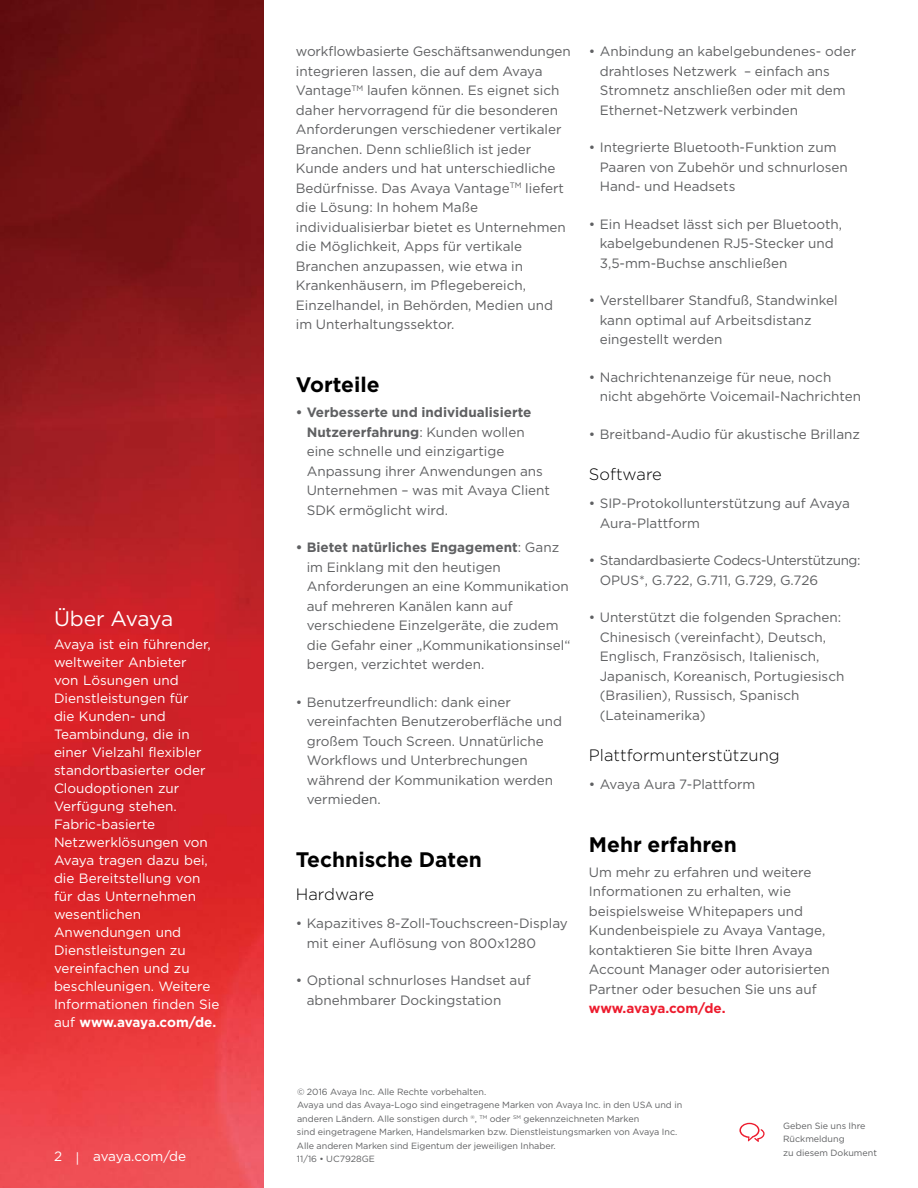
<style>
.page{position:relative;width:918px;height:1188px;background:#fff}
.page>*{position:absolute;margin:0;border:0;box-sizing:border-box;transform-origin:0 0}
.t1{font:700 21px "Gotham";color:#000}
.t2{font:21px "Gotham";letter-spacing:-.02em;color:#fff}
.t3{font:300 16.5px "Gotham";color:#000}
.t4{font:13.5px/19.5px "Gotham";color:#5f6062}
.t5{font:13.5px/18px "Gotham";color:#fff}
.t6{font:13.5px/19.5px "Gotham";letter-spacing:-.02em;color:#5f6062}
.t7{font:700 13.5px "Gotham";letter-spacing:-.015em;color:#ed1c2e}
.t8{font:13.5px "Gotham";letter-spacing:-.02em;color:#fff}
.t9{font:9px/13.5px "Gotham";color:#5f6062}
.s1{font-weight:700}
</style>
<div class="page">
<img style="left:0;top:0;width:264px;height:1188px">
<svg style="left:739px;top:1123px;width:26px;height:19px"></svg>
<h1 class="t2" style="left:54px;top:607px;width:121px">Über Avaya</h1>
<p class="t5" style="left:54px;top:635px;width:167px">Avaya ist ein führender, weltweiter Anbieter<br>von Lösungen und<br>Dienstleistungen für<br>die Kunden- und<br>Teambindung, die in einer Vielzahl flexibler standortbasierter oder<br>Cloudoptionen zur<br>Verfügung stehen.<br>Fabric-basierte<br>Netzwerklösungen von<br>Avaya tragen dazu bei, die Bereitstellung von für das Unternehmen wesentlichen<br>Anwendungen und<br>Dienstleistungen zu vereinfachen und zu beschleunigen. Weitere<br>Informationen finden Sie auf <span class="s1">www.avaya.com/de.</span></p>
<p class="t8" style="left:54px;top:1149px;width:134px">2 | avaya.com/de</p>
<p class="t4" style="left:296px;top:41px;width:276px">workflowbasierte Geschäftsanwendungen integrieren lassen, die auf dem Avaya Vantage<sup>TM</sup> laufen können. Es eignet sich daher hervorragend für die besonderen Anforderungen verschiedener vertikaler Branchen. Denn schließlich ist jeder Kunde anders und hat unterschiedliche Bedürfnisse. Das Avaya Vantage<sup>TM</sup> liefert die Lösung: In hohem Maße individualisierbar bietet es Unternehmen die Möglichkeit, Apps für vertikale Branchen anzupassen, wie etwa in Krankenhäusern, im Pflegebereich, Einzelhandel, in Behörden, Medien und im Unterhaltungssektor.</p>
<h1 class="t1" style="left:296px;top:373px;width:85px">Vorteile</h1>
<p class="t4" style="left:307px;top:402px;width:245px;text-indent:-11px"><span class="s1">• Verbesserte und individualisierte<br>Nutzererfahrung</span>: Kunden wollen eine schnelle und einzigartige<br>Anpassung ihrer Anwendungen ans<br>Unternehmen – was mit Avaya Client<br>SDK ermöglicht wird.</p>
<p class="t4" style="left:307px;top:537px;width:265px;text-indent:-11px"><span class="s1">• Bietet natürliches Engagement</span>: Ganz im Einklang mit den heutigen Anforderungen an eine Kommunikation auf mehreren Kanälen kann auf verschiedene Einzelgeräte, die zudem die Gefahr einer „Kommunikationsinsel“ bergen, verzichtet werden.</p>
<p class="t4" style="left:307px;top:692px;width:257px;text-indent:-11px">• Benutzerfreundlich: dank einer vereinfachten Benutzeroberfläche und großem Touch Screen. Unnatürliche<br>Workflows und Unterbrechungen während der Kommunikation werden vermieden.</p>
<h1 class="t1" style="left:296px;top:848px;width:188px">Technische Daten</h1>
<p class="t3" style="left:296px;top:885px;width:80px">Hardware</p>
<p class="t4" style="left:307px;top:914px;width:263px;text-indent:-11px">• Kapazitives 8-Zoll-Touchscreen-Display mit einer Auflösung von 800x1280</p>
<p class="t4" style="left:307px;top:971px;width:225px;text-indent:-11px">• Optional schnurloses Handset auf abnehmbarer Dockingstation</p>
<p class="t4" style="left:600px;top:41px;width:258px;text-indent:-11px">• Anbindung an kabelgebundenes- oder drahtloses Netzwerk – einfach ans Stromnetz anschließen oder mit dem Ethernet-Netzwerk verbinden</p>
<p class="t4" style="left:600px;top:137px;width:250px;text-indent:-11px">• Integrierte Bluetooth-Funktion zum<br>Paaren von Zubehör und schnurlosen<br>Hand- und Headsets</p>
<p class="t4" style="left:600px;top:214px;width:244px;text-indent:-11px">• Ein Headset lässt sich per Bluetooth, kabelgebundenen RJ5-Stecker und<br>3,5-mm-Buchse anschließen</p>
<p class="t4" style="left:600px;top:290px;width:239px;text-indent:-11px">• Verstellbarer Standfuß, Standwinkel kann optimal auf Arbeitsdistanz eingestellt werden</p>
<p class="t4" style="left:600px;top:367px;width:263px;text-indent:-11px">• Nachrichtenanzeige für neue, noch nicht abgehörte Voicemail-Nachrichten</p>
<p class="t4" style="left:589px;top:424px;width:273px">• Breitband-Audio für akustische Brillanz</p>
<p class="t3" style="left:589px;top:465px;width:74px">Software</p>
<p class="t4" style="left:600px;top:493px;width:252px;text-indent:-11px">• SIP-Protokollunterstützung auf Avaya<br>Aura-Plattform</p>
<p class="t6" style="left:600px;top:550px;width:262px;text-indent:-11px">• Standardbasierte Codecs-Unterstützung:<br>OPUS*, G.722, G.711, G.729, G.726</p>
<p class="t4" style="left:600px;top:607px;width:246px;text-indent:-11px">• Unterstützt die folgenden Sprachen:<br>Chinesisch (vereinfacht), Deutsch, Englisch, Französisch, Italienisch, Japanisch, Koreanisch, Portugiesisch (Brasilien), Russisch, Spanisch (Lateinamerika)</p>
<p class="t3" style="left:589px;top:746px;width:192px">Plattformunterstützung</p>
<p class="t4" style="left:589px;top:774px;width:168px">• Avaya Aura 7-Plattform</p>
<h1 class="t1" style="left:589px;top:832px;width:149px">Mehr erfahren</h1>
<p class="t4" style="left:589px;top:862px;width:242px">Um mehr zu erfahren und weitere Informationen zu erhalten, wie beispielsweise Whitepapers und Kundenbeispiele zu Avaya Vantage, kontaktieren Sie bitte Ihren Avaya Account Manager oder autorisierten Partner oder besuchen Sie uns auf</p>
<p class="t7" style="left:589px;top:1001px;width:138px">www.avaya.com/de.</p>
<p class="t9" style="left:297px;top:1085px;width:387px">© 2016 Avaya Inc. Alle Rechte vorbehalten.<br>Avaya und das Avaya-Logo sind eingetragene Marken von Avaya Inc. in den USA und in anderen Ländern. Alle sonstigen durch <sup>®</sup>, <sup>TM</sup> oder <sup>SM</sup> gekennzeichneten Marken<br>sind eingetragene Marken, Handelsmarken bzw. Dienstleistungsmarken von Avaya Inc.<br>Alle anderen Marken sind Eigentum der jeweiligen Inhaber.<br>11/16 • UC7928GE</p>
<p class="t9" style="left:783px;top:1119px;width:95px">Geben Sie uns Ihre<br>Rückmeldung<br>zu diesem Dokument</p>
</div>
